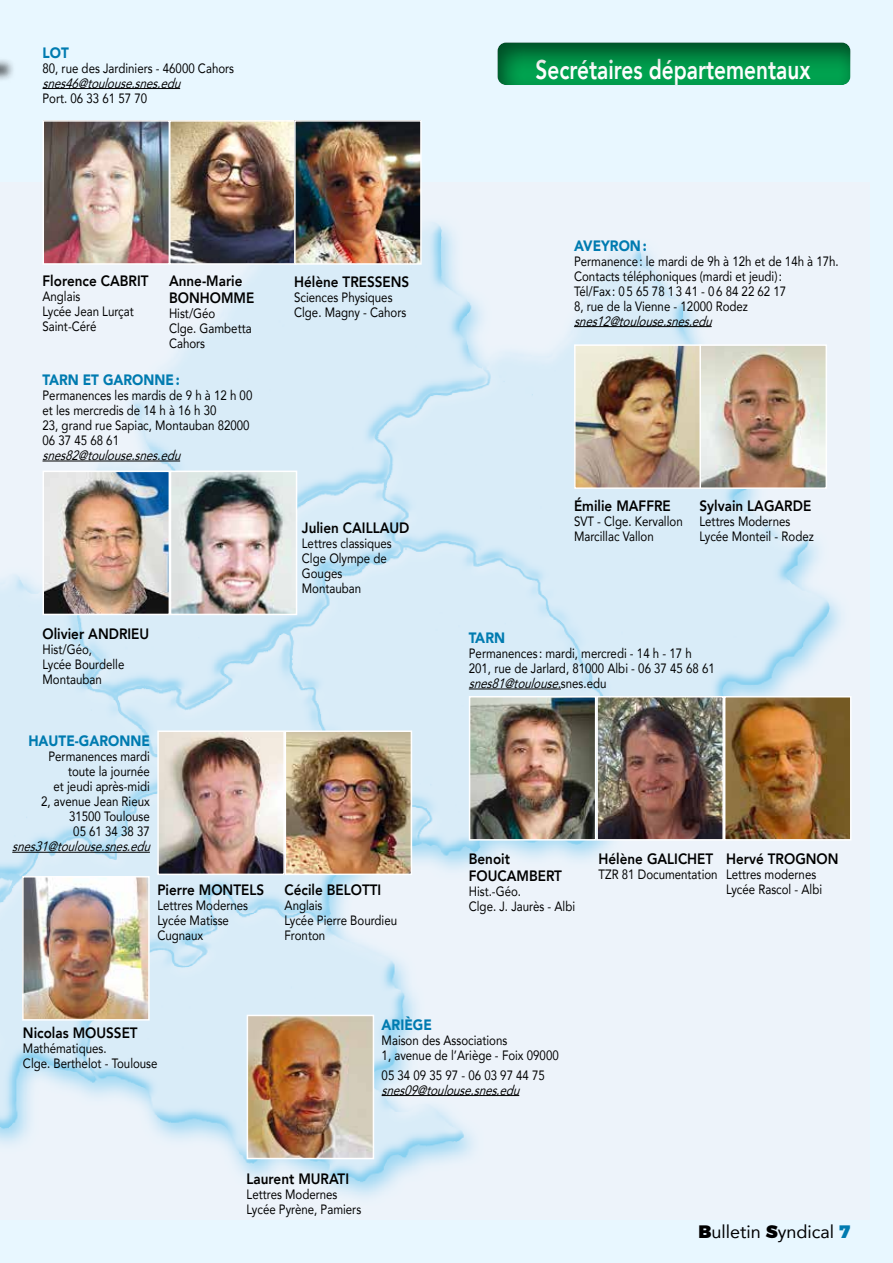
<style>
.page{position:relative;width:893px;height:1263px;background:#e8f7ff}
.page>*{position:absolute;margin:0;border:0;box-sizing:border-box;transform-origin:0 0}
.t1{font:800 27px "Avenir";color:#fff;scale:.77 1}
.t2{font:18px "Avenir";color:#000}
.t3{font:800 15px/17.2px "Avenir";color:#000;scale:.9 1}
.t4{font:900 15px "Avenir";color:#007bb0;scale:.9 1}
.t5{font:13.5px/15px "Avenir";color:#000;scale:.85 1}
.t6{font:italic 13.5px "Avenir";color:#000;scale:.85 1}
.s1{font-style:italic}
.s2{font-family:"Montserrat";font-weight:900}
.s3{font-family:"Montserrat";font-weight:900;color:#007bb0}
</style>
<div class="page">
<img style="left:0;top:183px;width:852px;height:1012px">
<div style="left:0;top:57px;width:16px;height:26px;background:#000;opacity:.65"></div>
<img style="left:250px;top:1018px;width:121px;height:138px">
<div style="left:247px;top:1015px;width:127px;height:144px;border:2px solid #fff"></div>
<div style="left:496px;top:41px;width:355px;height:49px;background:#000;opacity:.55"></div>
<hr style="left:382px;top:1095px;width:137px;height:1px;background:#000">
<img style="left:46px;top:474px;width:121px;height:138px">
<div style="left:43px;top:471px;width:127px;height:144px;border:2px solid #fff"></div>
<img style="left:173px;top:474px;width:121px;height:138px">
<div style="left:170px;top:471px;width:127px;height:144px;border:2px solid #fff"></div>
<hr style="left:43px;top:461px;width:137px;height:1px;background:#000">
<img style="left:472px;top:699px;width:121px;height:138px">
<div style="left:469px;top:696px;width:127px;height:144px;border:2px solid #fff"></div>
<img style="left:599px;top:699px;width:122px;height:138px">
<div style="left:596px;top:696px;width:128px;height:144px;border:2px solid #fff"></div>
<img style="left:727px;top:699px;width:121px;height:138px">
<div style="left:724px;top:696px;width:127px;height:144px;border:2px solid #fff"></div>
<hr style="left:469px;top:689px;width:92px;height:1px;background:#000">
<img style="left:25px;top:879px;width:122px;height:138px">
<div style="left:22px;top:876px;width:128px;height:144px;border:2px solid #fff"></div>
<img style="left:288px;top:733px;width:121px;height:139px">
<div style="left:285px;top:730px;width:127px;height:145px;border:2px solid #fff"></div>
<hr style="left:12px;top:852px;width:138px;height:1px;background:#000">
<img style="left:160px;top:733px;width:122px;height:139px">
<div style="left:157px;top:730px;width:128px;height:145px;border:2px solid #fff"></div>
<img style="left:577px;top:347px;width:122px;height:139px">
<div style="left:574px;top:344px;width:128px;height:145px;border:2px solid #fff"></div>
<img style="left:702px;top:347px;width:122px;height:139px">
<div style="left:699px;top:344px;width:128px;height:145px;border:2px solid #fff"></div>
<hr style="left:574px;top:326px;width:138px;height:1px;background:#000">
<img style="left:46px;top:123px;width:121px;height:139px">
<div style="left:43px;top:120px;width:127px;height:145px;border:2px solid #fff"></div>
<hr style="left:43px;top:88px;width:137px;height:1px;background:#000">
<img style="left:172px;top:123px;width:122px;height:139px">
<div style="left:169px;top:120px;width:128px;height:145px;border:2px solid #fff"></div>
<img style="left:297px;top:123px;width:122px;height:139px">
<div style="left:294px;top:120px;width:128px;height:145px;border:2px solid #fff"></div>
<p class="t4" style="left:43px;top:39px;width:31px">LOT</p>
<p class="t5" style="left:43px;top:60px;width:227px">80, rue des Jardiniers - 46000 Cahors</p>
<p class="t6" style="left:43px;top:72px;width:170px">snes46@toulouse.snes.edu</p>
<p class="t5" style="left:43px;top:90px;width:125px">Port. 06 33 61 57 70</p>
<h1 class="t1" style="left:536px;top:48px;width:359px">Secrétaires départementaux</h1>
<p class="t3" style="left:43px;top:272px;width:119px">Florence CABRIT</p>
<p class="t5" style="left:43px;top:288px;width:109px">Anglais<br>Lycée Jean Lurçat<br>Saint-Céré</p>
<p class="t3" style="left:169px;top:272px;width:96px">Anne-Marie<br>BONHOMME</p>
<p class="t5" style="left:169px;top:306px;width:99px">Hist/Géo<br>Clge. Gambetta<br>Cahors</p>
<p class="t4" style="left:43px;top:367px;width:154px">TARN ET GARONNE:</p>
<p class="t5" style="left:43px;top:387px;width:248px">Permanences les mardis de 9 h à 12 h 00 et les mercredis de 14 h à 16 h 30<br>23, grand rue Sapiac, Montauban 82000<br>06 37 45 68 61</p>
<p class="t6" style="left:43px;top:444px;width:170px">snes82@toulouse.snes.edu</p>
<p class="t3" style="left:294px;top:273px;width:130px">Hélène TRESSENS</p>
<p class="t5" style="left:294px;top:290px;width:134px">Sciences Physiques<br>Clge. Magny - Cahors</p>
<p class="t3" style="left:43px;top:625px;width:120px">Olivier ANDRIEU</p>
<p class="t5" style="left:43px;top:641px;width:98px">Hist/Géo,<br>Lycée Bourdelle<br>Montauban</p>
<p class="t4" style="left:28px;top:728px;width:136px">HAUTE-GARONNE</p>
<p class="t5" style="left:41px;top:749px;width:129px;text-align:right">Permanences mardi toute la journée<br>et jeudi après-midi<br>2, avenue Jean Rieux<br>31500 Toulouse<br>05 61 34 38 37</p>
<p class="t6" style="left:12px;top:836px;width:170px">snes31@toulouse.snes.edu</p>
<p class="t3" style="left:157px;top:881px;width:120px">Pierre MONTELS</p>
<p class="t5" style="left:157px;top:898px;width:108px">Lettres Modernes<br>Lycée Matisse<br>Cugnaux</p>
<p class="t3" style="left:302px;top:519px;width:121px">Julien CAILLAUD</p>
<p class="t5" style="left:302px;top:535px;width:107px">Lettres classiques<br>Clge Olympe de<br>Gouges<br>Montauban</p>
<p class="t3" style="left:285px;top:881px;width:109px">Cécile BELOTTI</p>
<p class="t5" style="left:285px;top:898px;width:134px">Anglais<br>Lycée Pierre Bourdieu<br>Fronton</p>
<p class="t4" style="left:574px;top:232px;width:82px">AVEYRON:</p>
<p class="t5" style="left:574px;top:253px;width:313px">Permanence: le mardi de 9h à 12h et de 14h à 17h.<br>Contacts téléphoniques (mardi et jeudi):<br>Tél/Fax : 05 65 78 13 41 - 06 84 22 62 17<br>8, rue de la Vienne - 12000 Rodez</p>
<p class="t6" style="left:574px;top:310px;width:170px">snes12@toulouse.snes.edu</p>
<p class="t3" style="left:574px;top:497px;width:109px">Émilie MAFFRE</p>
<p class="t5" style="left:574px;top:513px;width:129px">SVT - Clge. Kervallon<br>Marcillac Vallon</p>
<p class="t3" style="left:699px;top:497px;width:126px">Sylvain LAGARDE</p>
<p class="t5" style="left:699px;top:513px;width:136px">Lettres Modernes<br>Lycée Monteil - Rodez</p>
<p class="t4" style="left:469px;top:625px;width:42px">TARN</p>
<p class="t5" style="left:469px;top:645px;width:291px">Permanences : mardi, mercredi - 14 h - 17 h<br>201, rue de Jarlard, 81000 Albi - 06 37 45 68 61 <span class="s1">snes81@toulouse.</span>s n e s . e d u</p>
<p class="t3" style="left:469px;top:850px;width:105px">Benoit<br>FOUCAMBERT</p>
<p class="t5" style="left:469px;top:884px;width:127px">Hist.-Géo.<br>Clge. J. Jaurès - Albi</p>
<p class="t3" style="left:598px;top:850px;width:129px">Hélène GALICHET</p>
<p class="t5" style="left:598px;top:866px;width:142px">TZR 81 Documentation</p>
<p class="t3" style="left:726px;top:850px;width:126px">Hervé TROGNON</p>
<p class="t5" style="left:726px;top:866px;width:115px">Lettres modernes<br>Lycée Rascol - Albi</p>
<p class="t3" style="left:23px;top:1024px;width:129px">Nicolas MOUSSET</p>
<p class="t5" style="left:23px;top:1040px;width:160px">Mathématiques.<br>Clge. Berthelot - Toulouse</p>
<p class="t4" style="left:382px;top:1012px;width:57px">ARIÈGE</p>
<p class="t5" style="left:382px;top:1033px;width:210px">Maison des Associations<br>1, avenue de l’Ariège - Foix 09000</p>
<p class="t5" style="left:382px;top:1067px;width:194px">05 34 09 35 97 - 06 03 97 44 75</p>
<p class="t6" style="left:382px;top:1079px;width:170px">snes09@toulouse.snes.edu</p>
<p class="t3" style="left:247px;top:1170px;width:115px">Laurent MURATI</p>
<p class="t5" style="left:247px;top:1187px;width:136px">Lettres Modernes<br>Lycée Pyrène, Pamiers</p>
<h2 class="t2" style="left:698px;top:1218px;width:153px"><span class="s2">B</span>ulletin <span class="s2">S</span>yndical <span class="s3">7</span></h2>
</div>
